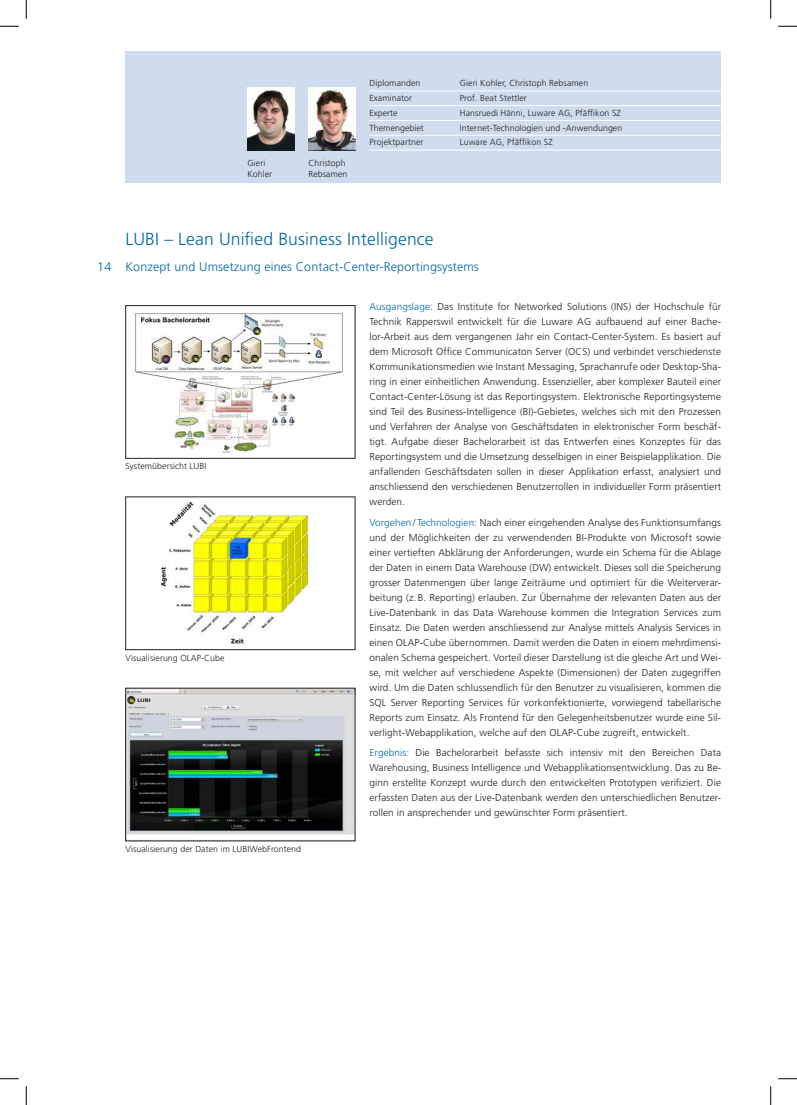
<style>
.page{position:relative;width:797px;height:1105px;background:#fff}
.page>*{position:absolute;margin:0;border:0;box-sizing:border-box;transform-origin:0 0}
.t1{font:300 17.5px "Frutiger LT Pro";letter-spacing:.01em;color:#0068a5}
.t2{font:300 12.5px "Frutiger LT Pro";letter-spacing:.01em;color:#0068a5}
.t3{font:300 10px/15px "Frutiger LT Pro";letter-spacing:.01em;color:#231f20;text-align:justify}
.t4{font:300 8.75px/11.2px "Frutiger LT Pro";letter-spacing:.01em;color:#231f20}
.s1{color:#0068a5}
</style>
<div class="page">
<div style="left:125px;top:51px;width:596px;height:131px;background:#cedced"></div>
<img style="left:135px;top:312px;width:208px;height:141px">
<div style="left:125px;top:305px;width:230px;height:153px;border:1px solid #231f20"></div>
<img style="left:161px;top:501px;width:150px;height:143px">
<div style="left:125px;top:497px;width:230px;height:153px;border:1px solid #231f20"></div>
<img style="left:127px;top:690px;width:226px;height:145px">
<div style="left:125px;top:688px;width:230px;height:153px;border:1px solid #231f20"></div>
<hr style="left:369px;top:90px;width:352px;height:1px;background:#fff">
<hr style="left:369px;top:105px;width:352px;height:1px;background:#fff">
<hr style="left:369px;top:120px;width:352px;height:1px;background:#fff">
<hr style="left:369px;top:135px;width:352px;height:1px;background:#fff">
<hr style="left:369px;top:150px;width:352px;height:1px;background:#fff">
<img style="left:247px;top:88px;width:47px;height:62px">
<img style="left:308px;top:88px;width:47px;height:62px">
<svg style="left:0;top:25px;width:19px;height:2px"></svg>
<svg style="left:778px;top:25px;width:19px;height:2px"></svg>
<svg style="left:0;top:1078px;width:19px;height:1px"></svg>
<svg style="left:778px;top:1078px;width:19px;height:1px"></svg>
<svg style="left:25px;top:0;width:2px;height:19px"></svg>
<svg style="left:25px;top:1086px;width:2px;height:19px"></svg>
<svg style="left:770px;top:0;width:1px;height:19px"></svg>
<svg style="left:770px;top:1086px;width:1px;height:19px"></svg>
<p class="t4" style="left:247px;top:157px;width:26px">Gieri<br>Kohler</p>
<p class="t4" style="left:308px;top:157px;width:41px">Christoph<br>Rebsamen</p>
<p class="t4" style="left:369px;top:78px;width:52px">Diplomanden</p>
<p class="t4" style="left:460px;top:78px;width:130px">Gieri Kohler, Christoph Rebsamen</p>
<p class="t4" style="left:369px;top:92px;width:44px">Examinator</p>
<p class="t4" style="left:460px;top:92px;width:69px">Prof. Beat Stettler</p>
<p class="t4" style="left:369px;top:107px;width:30px">Experte</p>
<p class="t4" style="left:460px;top:107px;width:163px">Hansruedi Hänni, Luware AG, Pfäffikon SZ</p>
<p class="t4" style="left:369px;top:122px;width:56px">Themengebiet</p>
<p class="t4" style="left:460px;top:122px;width:164px">Internet-Technologien und -Anwendungen</p>
<p class="t4" style="left:369px;top:137px;width:55px">Projektpartner</p>
<p class="t4" style="left:460px;top:137px;width:94px">Luware AG, Pfäffikon SZ</p>
<h1 class="t1" style="left:125px;top:229px;width:309px">LUBI – Lean Unified Business Intelligence</h1>
<p class="t2" style="left:97px;top:259px;width:383px">14 Konzept und Umsetzung eines Contact-Center-Reportingsystems</p>
<p class="t4" style="left:125px;top:461px;width:82px">Systemübersicht LUBI</p>
<p class="t4" style="left:125px;top:652px;width:100px">Visualisierung OLAP-Cube</p>
<p class="t4" style="left:125px;top:843px;width:177px">Visualisierung der Daten im LUBIWebFrontend</p>
<p class="t3" style="left:369px;top:299px;width:353px"><span class="s1">Ausgangslage:</span> Das Institute for Networked Solutions (INS) der Hochschule für Technik Rapperswil entwickelt für die Luware AG aufbauend auf einer Bache&shy;lor-Arbeit aus dem vergangenen Jahr ein Contact-Center-System. Es basiert auf dem Microsoft Office Communicaton Server (OCS) und verbindet verschiedenste Kommunikationsmedien wie Instant Messaging, Sprachanrufe oder Desktop-Sha&shy;ring in einer einheitlichen Anwendung. Essenzieller, aber komplexer Bauteil einer Contact-Center-Lösung ist das Reportingsystem. Elektronische Reportingsysteme sind Teil des Business-Intelligence (BI)-Gebietes, welches sich mit den Prozessen und Verfahren der Analyse von Geschäftsdaten in elektronischer Form beschäf&shy;tigt. Aufgabe dieser Bachelorarbeit ist das Entwerfen eines Konzeptes für das Reportingsystem und die Umsetzung desselbigen in einer Beispielapplikation. Die anfallenden Geschäftsdaten sollen in dieser Applikation erfasst, analysiert und anschliessend den verschiedenen Benutzerrollen in individueller Form präsentiert werden.</p>
<p class="t3" style="left:369px;top:515px;width:353px"><span class="s1">Vorgehen / Technologien:</span> Nach einer eingehenden Analyse des Funktionsumfangs und der Möglichkeiten der zu verwendenden BI-Produkte von Microsoft sowie einer vertieften Abklärung der Anforderungen, wurde ein Schema für die Ablage der Daten in einem Data Warehouse (DW) entwickelt. Dieses soll die Speicherung grosser Datenmengen über lange Zeiträume und optimiert für die Weiterverar&shy;beitung (z. B. Reporting) erlauben. Zur Übernahme der relevanten Daten aus der Live-Datenbank in das Data Warehouse kommen die Integration Services zum Einsatz. Die Daten werden anschliessend zur Analyse mittels Analysis Services in einen OLAP-Cube übernommen. Damit werden die Daten in einem mehrdimensi&shy;onalen Schema gespeichert. Vorteil dieser Darstellung ist die gleiche Art und Wei&shy;se, mit welcher auf verschiedene Aspekte (Dimensionen) der Daten zugegriffen wird. Um die Daten schlussendlich für den Benutzer zu visualisieren, kommen die SQL Server Reporting Services für vorkonfektionierte, vorwiegend tabellarische Reports zum Einsatz. Als Frontend für den Gelegenheitsbenutzer wurde eine Sil&shy;verlight-Webapplikation, welche auf den OLAP-Cube zugreift, entwickelt.</p>
<p class="t3" style="left:369px;top:745px;width:353px"><span class="s1">Ergebnis:</span> Die Bachelorarbeit befasste sich intensiv mit den Bereichen Data Warehousing, Business Intelligence und Webapplikationsentwicklung. Das zu Be&shy;ginn erstellte Konzept wurde durch den entwickelten Prototypen verifiziert. Die erfassten Daten aus der Live-Datenbank werden den unterschiedlichen Benutzer&shy;rollen in ansprechender und gewünschter Form präsentiert.</p>
</div>
